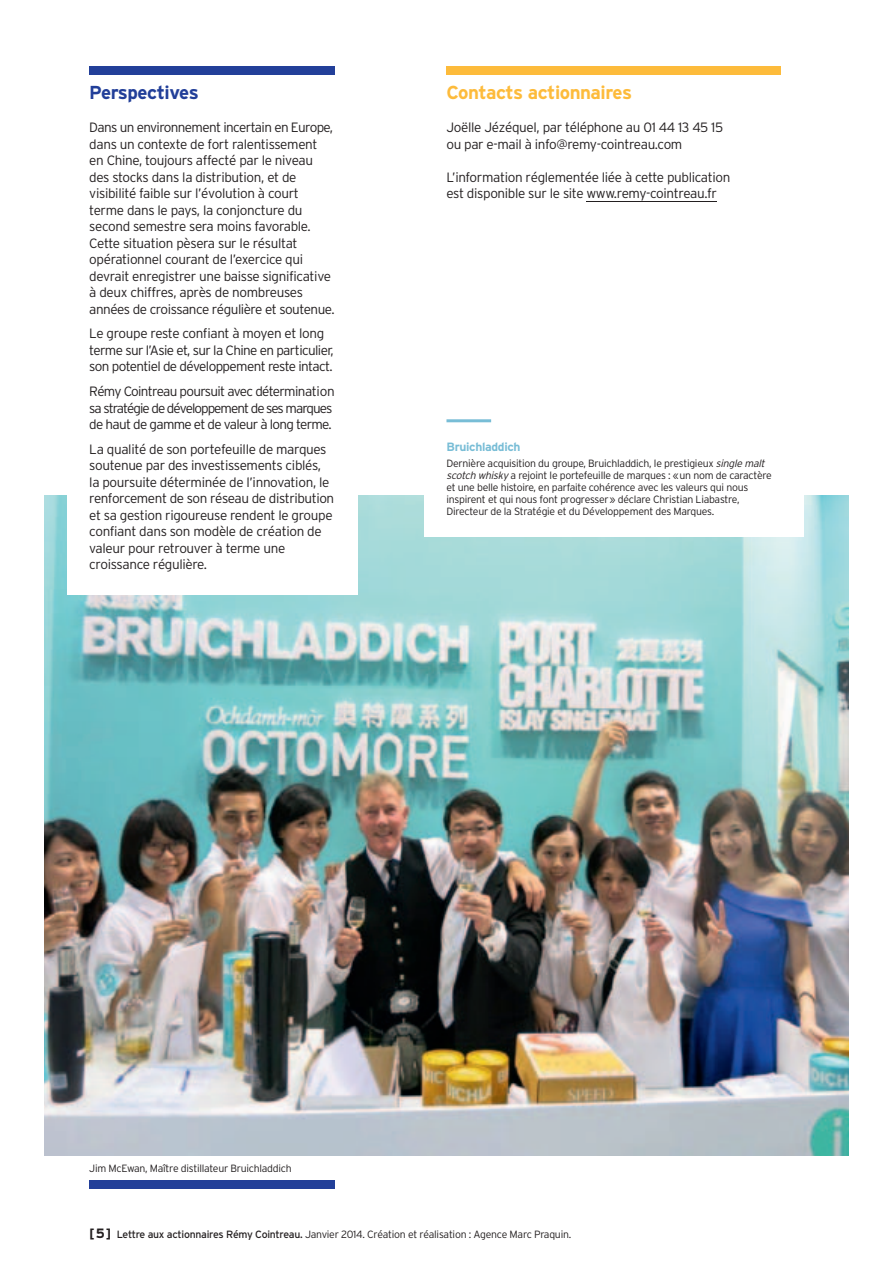
<style>
.page{position:relative;width:893px;height:1263px;background:#fff}
.page>*{position:absolute;margin:0;border:0;box-sizing:border-box;transform-origin:0 0}
.t1{font:700 18.75px "Interstate";letter-spacing:-.025em;color:#fdbb3b}
.t2{font:700 18.75px "Interstate";letter-spacing:-.025em;color:#223f99}
.t3{font:300 13.5px/16.5px "Interstate";letter-spacing:-.025em;color:#231f20}
.t4{font:300 13.5px/16.5px "Interstate";letter-spacing:-.045em;color:#231f20}
.t5{font:300 13.5px/16.5px "Interstate";letter-spacing:-.05em;color:#231f20}
.t6{font:700 12px "Interstate";letter-spacing:-.025em;color:#78bdd6}
.t7{font:300 10.5px/12px "Interstate";letter-spacing:-.025em;color:#231f20}
.s1{font-style:italic}
.s2{font-weight:700;font-size:13.5px}
.s3{font-weight:400}
</style>
<div class="page">
<img style="left:45px;top:495px;width:803px;height:660px">
<div style="left:67px;top:99px;width:290px;height:495px;background:#fff"></div>
<div style="left:89px;top:66px;width:246px;height:8px;background:#223f99"></div>
<div style="left:89px;top:1180px;width:246px;height:8px;background:#223f99"></div>
<hr style="left:587px;top:201px;width:130px;height:1px;background:#231f20">
<div style="left:446px;top:66px;width:335px;height:8px;background:#fdbb3b"></div>
<div style="left:424px;top:421px;width:380px;height:115px;background:#fff"></div>
<hr style="left:446px;top:419px;width:45px;height:3px;background:#78bdd6">
<h1 class="t2" style="left:89px;top:85px;width:111px">Perspectives</h1>
<p class="t3" style="left:89px;top:120px;width:247px">Dans un environnement incertain en Europe, dans un contexte de fort ralentissement en Chine, toujours affecté par le niveau des stocks dans la distribution, et de visibilité faible sur l’évolution à court terme dans le pays, la conjoncture du second semestre sera moins favorable.<br>Cette situation pèsera sur le résultat opérationnel courant de l’exercice qui devrait enregistrer une baisse significative à deux chiffres, après de nombreuses années de croissance régulière et soutenue.</p>
<p class="t4" style="left:89px;top:326px;width:246px">Le groupe reste confiant à moyen et long terme sur l’Asie et, sur la Chine en particulier, son potentiel de développement reste intact.</p>
<p class="t5" style="left:89px;top:384px;width:247px">Rémy Cointreau poursuit avec détermination sa stratégie de développement de ses marques de haut de gamme et de valeur à long terme.</p>
<p class="t3" style="left:89px;top:442px;width:246px">La qualité de son portefeuille de marques soutenue par des investissements ciblés, la poursuite déterminée de l’innovation, le renforcement de son réseau de distribution et sa gestion rigoureuse rendent le groupe confiant dans son modèle de création de valeur pour retrouver à terme une croissance régulière.</p>
<h1 class="t1" style="left:446px;top:85px;width:187px">Contacts actionnaires</h1>
<p class="t3" style="left:446px;top:120px;width:278px">Joëlle Jézéquel, par téléphone au 01 44 13 45 15 ou par e-mail à info@remy-cointreau.com</p>
<p class="t3" style="left:446px;top:170px;width:285px">L’information réglementée liée à cette publication est disponible sur le site www.remy-cointreau.fr</p>
<p class="t6" style="left:446px;top:442px;width:76px">Bruichladdich</p>
<p class="t7" style="left:446px;top:458px;width:327px">Dernière acquisition du groupe, Bruichladdich, le prestigieux <span class="s1">single malt scotch whisky</span>a rejoint le portefeuille de marques : « un nom de caractère et une belle histoire, en parfaite cohérence avec les valeurs qui nous inspirent et qui nous font progresser » déclare Christian Liabastre, Directeur de la Stratégie et du Développement des Marques.</p>
<p class="t7" style="left:89px;top:1163px;width:204px">Jim McEwan, Maître distillateur Bruichladdich</p>
<p class="t7" style="left:89px;top:1229px;width:483px"><span class="s2">[5]</span> <span class="s3">Lettre aux actionnaires Rémy Cointreau.</span> Janvier 2014. Création et réalisation : Agence Marc Praquin.</p>
</div>
